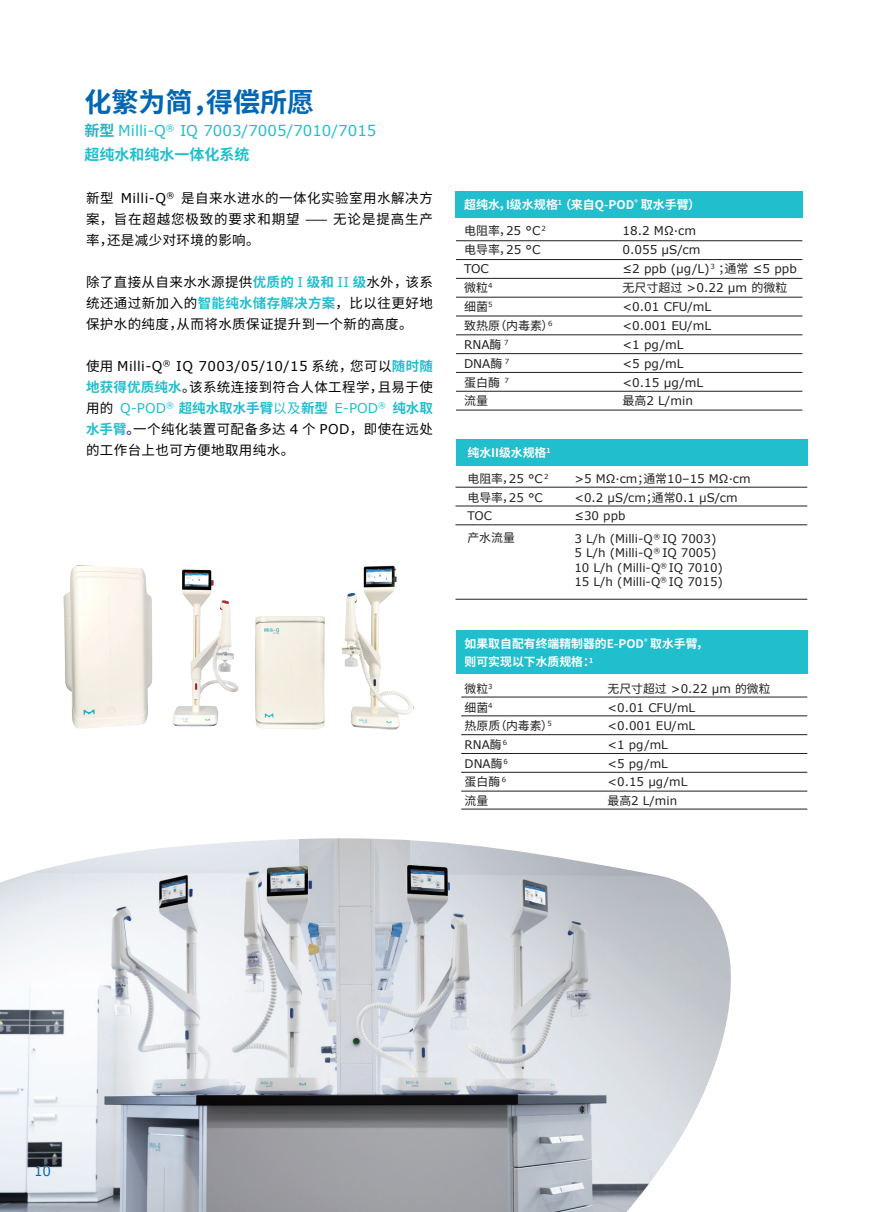
<style>
.page{position:relative;width:893px;height:1212px;background:#fff}
.page>*{position:absolute;margin:0;border:0;box-sizing:border-box;transform-origin:0 0}
.t1{font:700 27px "Noto Sans CJ Ksc";color:#0166b3}
.t2{font:15px "Verdana";color:#21bece}
.t3{font:700 15px "Noto Sans CJ Ksc";color:#21bece}
.t4{font:13.5px/21px "Noto Sans CJ Ksc";letter-spacing:.03em;color:#030303;text-align:justify}
.t5{font:13.5px "Verdana";letter-spacing:.03em;color:#030303}
.t6{font:13.5px "Verdana";color:#0166b3}
.t7{font:12px "Verdana";color:#231f20}
.t8{font:12px "Noto Sans CJ Ksc";color:#231f20}
.t9{font:700 12px "Noto Sans CJ Ksc";color:#fff}
.t10{font:11.85px/14.5px "Verdana";color:#231f20}
.t11{font:11.85px "Noto Sans CJ Ksc";color:#231f20}
.t12{font:700 11.85px/18.5px "Noto Sans CJ Ksc";color:#fff}
.s1{font-family:"Noto Sans CJ Ksc";font-weight:700;color:#2bb0c0}
.s2{font-family:"Verdana"}
.s3{font-weight:700;color:#21bece}
.s4{font-family:"Verdana";color:#21bece}
.s5{font-family:"Noto Sans CJ Ksc"}
.s6{font-family:"Noto Sans CJ Ksc";font-weight:700;color:#21bece}
.s7{color:#21bece}
.s8{font-weight:700;color:#573182}
</style>
<div class="page">
<img style="left:0;top:838px;width:731px;height:374px">
<div style="left:455px;top:191px;width:348px;height:26px;background:#21bece"></div>
<hr style="left:456px;top:240px;width:346px;height:1px;background:#231f20">
<hr style="left:456px;top:259px;width:346px;height:1px;background:#231f20">
<hr style="left:456px;top:278px;width:346px;height:1px;background:#231f20">
<hr style="left:456px;top:297px;width:346px;height:1px;background:#231f20">
<hr style="left:456px;top:316px;width:346px;height:1px;background:#231f20">
<hr style="left:456px;top:334px;width:346px;height:1px;background:#231f20">
<hr style="left:456px;top:353px;width:346px;height:1px;background:#231f20">
<hr style="left:456px;top:372px;width:346px;height:1px;background:#231f20">
<hr style="left:456px;top:391px;width:346px;height:1px;background:#231f20">
<hr style="left:456px;top:410px;width:346px;height:1px;background:#231f20">
<div style="left:456px;top:630px;width:351px;height:44px;background:#21bece"></div>
<hr style="left:461px;top:697px;width:346px;height:1px;background:#231f20">
<hr style="left:461px;top:715px;width:346px;height:1px;background:#231f20">
<hr style="left:461px;top:734px;width:346px;height:1px;background:#231f20">
<hr style="left:461px;top:753px;width:346px;height:1px;background:#231f20">
<hr style="left:461px;top:772px;width:346px;height:1px;background:#231f20">
<hr style="left:461px;top:791px;width:346px;height:1px;background:#231f20">
<hr style="left:461px;top:809px;width:346px;height:1px;background:#231f20">
<div style="left:456px;top:439px;width:351px;height:26px;background:#21bece"></div>
<hr style="left:455px;top:487px;width:352px;height:1px;background:#231f20">
<hr style="left:455px;top:506px;width:352px;height:1px;background:#231f20">
<hr style="left:455px;top:524px;width:352px;height:1px;background:#231f20">
<hr style="left:455px;top:599px;width:352px;height:1px;background:#231f20">
<img style="left:63px;top:565px;width:351px;height:165px">
<h1 class="t1" style="left:84px;top:87px;width:231px">化繁为简，得偿所愿</h1>
<p class="t2" style="left:84px;top:120px;width:293px"><span class="s1">新型</span> Milli-Q<sup>®</sup> IQ 7003/7005/7010/7015</p>
<p class="t3" style="left:84px;top:146px;width:166px">超纯水和纯水一体化系统</p>
<p class="t4" style="left:86px;top:188px;width:348px">新型 <span class="s2">Milli-Q</span><sup>®</sup> 是自来水进水的一体化实验室用水解决方案，旨在超越您极致的要求和期望 ⸺ 无论是提高生产率，还是减少对环境的影响。</p>
<p class="t4" style="left:86px;top:272px;width:348px">除了直接从自来水水源提供<span class="s3">优质的</span> <span class="s4">I</span> <span class="s3">级和</span> <span class="s4">II</span> <span class="s3">级</span>水外，该系统还通过新加入的<span class="s3">智能纯水储存解决方案</span>，比以往更好地保护水的纯度，从而将水质保证提升到一个新的高度。</p>
<p class="t5" style="left:86px;top:356px;width:348px"><span class="s5">使用</span> Milli-Q<sup>®</sup> IQ 7003/05/10/15 <span class="s5">系统，您可以</span><span class="s6">随时随</span></p>
<p class="t4" style="left:86px;top:377px;width:348px"><span class="s3">地获得优质纯水</span>。该系统连接到符合人体工程学，且易于使用的 <span class="s4">Q-POD</span><sup>®</sup> <span class="s3">超纯水取水手臂</span><span class="s7">以及</span><span class="s3">新型</span> <span class="s4">E-POD</span><sup>®</sup> <span class="s3">纯水取水手臂</span><span class="s8">。</span>一个纯化装置可配备多达 <span class="s2">4</span> 个 <span class="s2">POD</span>，即使在远处的工作台上也可方便地取用纯水。</p>
<p class="t9" style="left:464px;top:198px;width:238px">超纯水，I级水规格<sup>1</sup>（来自Q-POD<sup>®</sup> 取水手臂）</p>
<p class="t8" style="left:464px;top:224px;width:84px">电阻率，<span class="s2">25 °C</span> <sup>2</sup></p>
<p class="t7" style="left:622px;top:223px;width:75px">18.2 MΩ·cm</p>
<p class="t8" style="left:464px;top:243px;width:78px">电导率，<span class="s2">25 °C</span></p>
<p class="t7" style="left:622px;top:242px;width:79px">0.055 μS/cm</p>
<p class="t7" style="left:464px;top:261px;width:26px">TOC</p>
<p class="t7" style="left:622px;top:261px;width:176px">≤2 ppb (µg/L)<sup>3</sup> <span class="s5">；通常</span> ≤5 ppb</p>
<p class="t8" style="left:464px;top:281px;width:30px">微粒<sup>4</sup></p>
<p class="t8" style="left:622px;top:281px;width:167px">无尺寸超过 <span class="s2">&gt;0.22 µm</span> 的微粒</p>
<p class="t8" style="left:464px;top:300px;width:30px">细菌<sup>5</sup></p>
<p class="t7" style="left:622px;top:298px;width:90px">&lt;0.01 CFU/mL</p>
<p class="t8" style="left:464px;top:319px;width:91px">致热原（内毒素）<sup>6</sup></p>
<p class="t7" style="left:622px;top:317px;width:90px">&lt;0.001 EU/mL</p>
<p class="t7" style="left:464px;top:336px;width:46px">RNA<span class="s5">酶</span> <sup>7</sup></p>
<p class="t7" style="left:622px;top:336px;width:63px">&lt;1 pg/mL</p>
<p class="t7" style="left:464px;top:355px;width:47px">DNA<span class="s5">酶</span> <sup>7</sup></p>
<p class="t7" style="left:622px;top:355px;width:63px">&lt;5 pg/mL</p>
<p class="t8" style="left:464px;top:375px;width:46px">蛋白酶 <sup>7</sup></p>
<p class="t7" style="left:622px;top:374px;width:82px">&lt;0.15 µg/mL</p>
<p class="t8" style="left:464px;top:394px;width:25px">流量</p>
<p class="t7" style="left:622px;top:393px;width:72px"><span class="s5">最高</span>2 L/min</p>
<p class="t12" style="left:467px;top:444px;width:84px">纯水II级水规格<sup>1</sup></p>
<p class="t11" style="left:467px;top:472px;width:83px">电阻率，<span class="s2">25 °C</span> <sup>2</sup></p>
<p class="t10" style="left:574px;top:471px;width:178px">&gt;5 MΩ·cm<span class="s5">；通常</span>10–15 MΩ·cm</p>
<p class="t11" style="left:467px;top:491px;width:77px">电导率，<span class="s2">25 °C</span></p>
<p class="t10" style="left:574px;top:490px;width:165px">&lt;0.2 µS/cm<span class="s5">；通常</span>0.1 µS/cm</p>
<p class="t10" style="left:467px;top:509px;width:26px">TOC</p>
<p class="t10" style="left:574px;top:509px;width:53px">≤30 ppb</p>
<p class="t11" style="left:467px;top:531px;width:49px">产水流量</p>
<p class="t10" style="left:574px;top:531px;width:150px">3 L/h (Milli-Q<sup>®</sup> IQ 7003)<br>5 L/h (Milli-Q<sup>®</sup> IQ 7005)<br>10 L/h (Milli-Q<sup>®</sup> IQ 7010)<br>15 L/h (Milli-Q<sup>®</sup> IQ 7015)</p>
<p class="t12" style="left:465px;top:635px;width:245px">如果取自配有终端精制器的E-POD<sup>®</sup> 取水手臂，则可实现以下水质规格：<sup>1</sup></p>
<p class="t11" style="left:465px;top:682px;width:30px">微粒<sup>3</sup></p>
<p class="t11" style="left:607px;top:682px;width:165px">无尺寸超过 <span class="s2">&gt;0.22 µm</span> 的微粒</p>
<p class="t11" style="left:465px;top:701px;width:30px">细菌<sup>4</sup></p>
<p class="t10" style="left:607px;top:700px;width:89px">&lt;0.01 CFU/mL</p>
<p class="t11" style="left:465px;top:719px;width:90px">热原质（内毒素）<sup>5</sup></p>
<p class="t10" style="left:607px;top:719px;width:89px">&lt;0.001 EU/mL</p>
<p class="t10" style="left:465px;top:737px;width:44px">RNA<span class="s5">酶</span><sup>6</sup></p>
<p class="t10" style="left:607px;top:737px;width:62px">&lt;1 pg/mL</p>
<p class="t10" style="left:465px;top:756px;width:45px">DNA<span class="s5">酶</span><sup>6</sup></p>
<p class="t10" style="left:607px;top:756px;width:62px">&lt;5 pg/mL</p>
<p class="t11" style="left:465px;top:775px;width:43px">蛋白酶 <sup>6</sup></p>
<p class="t10" style="left:607px;top:774px;width:81px">&lt;0.15 µg/mL</p>
<p class="t11" style="left:465px;top:794px;width:25px">流量</p>
<p class="t10" style="left:607px;top:793px;width:71px"><span class="s5">最高</span>2 L/min</p>
<p class="t6" style="left:34px;top:1162px;width:19px">10</p>
</div>
